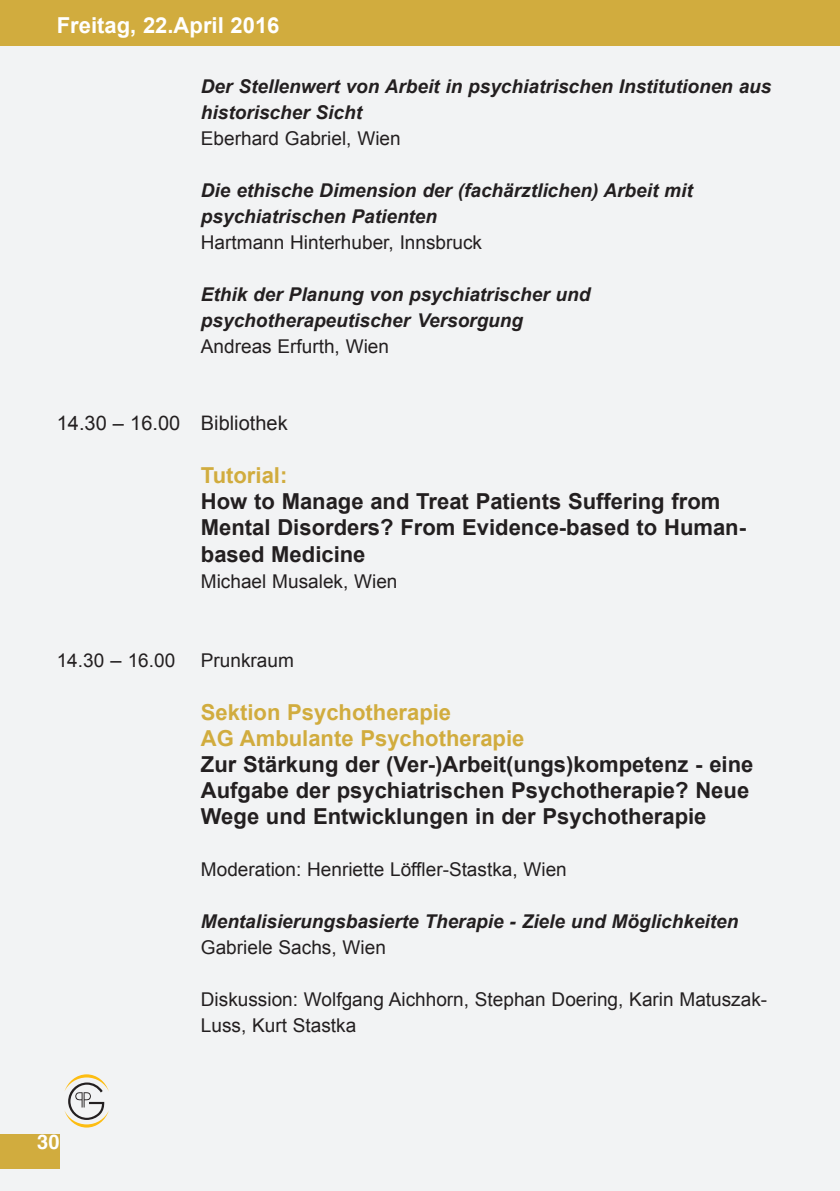
<style>
.page{position:relative;width:840px;height:1191px;background:#fff}
.page>*{position:absolute;margin:0;border:0;box-sizing:border-box;transform-origin:0 0}
.t1{font:700 22px/26.4px "Arial";color:#231f20}
.t2{font:700 22px/26px "Arial";color:#d1ac3e}
.t3{font:700 22px "Arial";color:#fff}
.t4{font:20px "Arial";color:#231f20}
.t5{font:700 20px "Helvetica";color:#fff}
.t6{font:italic 700 19px/26px "Arial";color:#231f20}
.t7{font:19px/26px "Arial";color:#231f20}
.s1{font-size:20px}
</style>
<div class="page">
<div style="left:0;top:0;width:839px;height:1191px;background:#f2f3f4"></div>
<div style="left:0;top:0;width:839px;height:45px;background:#d1ac3e"></div>
<svg style="left:64px;top:1074px;width:45px;height:53px"></svg>
<div style="left:0;top:1134px;width:60px;height:34px;background:#d1ac3e"></div>
<hr style="left:839px;top:0;width:1px;height:45px;background:#d1ac3e">
<p class="t3" style="left:57px;top:11px;width:224px">Freitag, 22.April 2016</p>
<p class="t6" style="left:201px;top:74px;width:571px">Der Stellenwert von Arbeit in psychiatrischen Institutionen aus historischer Sicht</p>
<p class="t7" style="left:201px;top:126px;width:201px">Eberhard Gabriel, Wien</p>
<p class="t6" style="left:201px;top:178px;width:493px">Die ethische Dimension der (fachärztlichen) Arbeit mit psychiatrischen Patienten</p>
<p class="t7" style="left:201px;top:230px;width:282px">Hartmann Hinterhuber, Innsbruck</p>
<p class="t6" style="left:201px;top:282px;width:391px">Ethik der Planung von psychiatrischer und psychotherapeutischer Versorgung</p>
<p class="t7" style="left:201px;top:334px;width:189px">Andreas Erfurth, Wien</p>
<p class="t4" style="left:57px;top:409px;width:232px">14.30 – 16.00 Bibliothek</p>
<p class="t2" style="left:201px;top:462px;width:88px">Tutorial:</p>
<p class="t1" style="left:201px;top:489px;width:546px">How to Manage and Treat Patients Suffering from<br>Mental Disorders? From Evidence-based to Human&shy;based Medicine</p>
<p class="t7" style="left:201px;top:569px;width:198px">Michael Musalek, Wien</p>
<p class="t7" style="left:57px;top:648px;width:120px">14.30 <span class="s1">–</span> 16.00</p>
<p class="t7" style="left:201px;top:648px;width:94px">Prunkraum</p>
<p class="t2" style="left:201px;top:700px;width:325px">Sektion Psychotherapie<br>AG Ambulante Psychotherapie</p>
<p class="t1" style="left:201px;top:752px;width:553px">Zur Stärkung der (Ver-)Arbeit(ungs)kompetenz - eine<br>Aufgabe der psychiatrischen Psychotherapie? Neue<br>Wege und Entwicklungen in der Psychotherapie</p>
<p class="t7" style="left:201px;top:857px;width:367px">Moderation: Henriette Löffler-Stastka, Wien</p>
<p class="t6" style="left:201px;top:909px;width:538px">Mentalisierungsbasierte Therapie - Ziele und Möglichkeiten</p>
<p class="t7" style="left:201px;top:935px;width:186px">Gabriele Sachs, Wien</p>
<p class="t7" style="left:201px;top:987px;width:567px">Diskussion: Wolfgang Aichhorn, Stephan Doering, Karin Matuszak-<br>Luss, Kurt Stastka</p>
<p class="t5" style="left:34px;top:1126px;width:24px">30</p>
<p class="t5" style="left:37px;top:1126px;width:24px">30</p>
</div>
